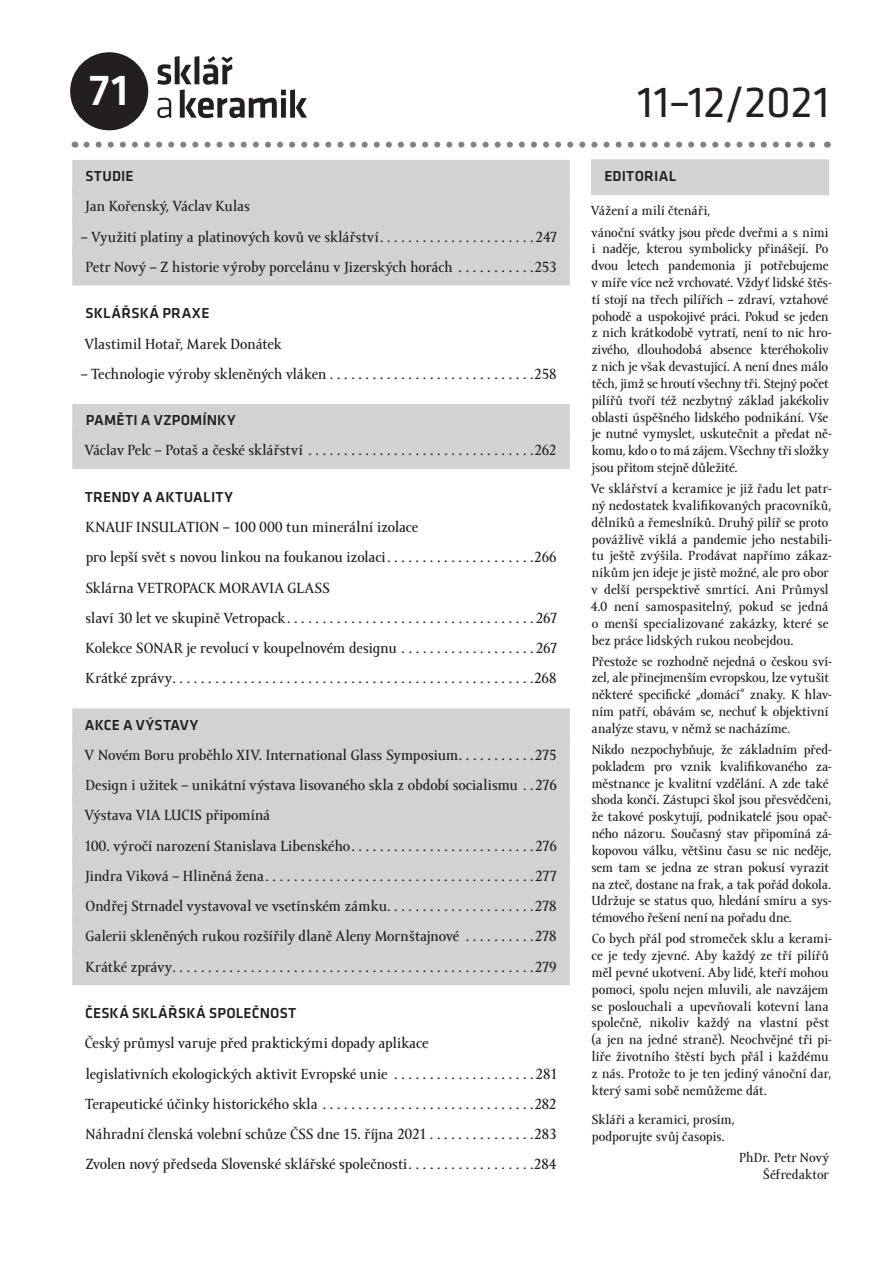
<style>
.page{position:relative;width:893px;height:1263px;background:#fff}
.page>*{position:absolute;margin:0;border:0;box-sizing:border-box;transform-origin:0 0}
.t1{font:45px "Klavika Basic";letter-spacing:-.005em;color:#231f20}
.t2{font:500 45px "Klavika Basic";color:#fff}
.t3{font:15px/30.3px "Amor Serif Text Pro";color:#231f20}
.t4{font:500 15px "Klavika Basic";letter-spacing:.015em;color:#231f20}
.t5{font:13.5px/16.8px "Amor Serif Text Pro";color:#231f20}
</style>
<div class="page">
<div style="left:72px;top:160px;width:498px;height:36px;background:#d1d2d4"></div>
<div style="left:72px;top:186px;width:498px;height:39px;background:#d1d2d4"></div>
<div style="left:72px;top:216px;width:498px;height:39px;background:#d1d2d4"></div>
<div style="left:72px;top:246px;width:498px;height:39px;background:#d1d2d4"></div>
<div style="left:72px;top:404px;width:498px;height:36px;background:#d1d2d4"></div>
<div style="left:72px;top:430px;width:498px;height:39px;background:#d1d2d4"></div>
<div style="left:72px;top:708px;width:498px;height:36px;background:#d1d2d4"></div>
<div style="left:72px;top:734px;width:498px;height:39px;background:#d1d2d4"></div>
<div style="left:72px;top:765px;width:498px;height:39px;background:#d1d2d4"></div>
<div style="left:72px;top:795px;width:498px;height:39px;background:#d1d2d4"></div>
<div style="left:72px;top:825px;width:498px;height:39px;background:#d1d2d4"></div>
<div style="left:72px;top:855px;width:498px;height:39px;background:#d1d2d4"></div>
<div style="left:72px;top:886px;width:498px;height:39px;background:#d1d2d4"></div>
<div style="left:72px;top:916px;width:498px;height:39px;background:#d1d2d4"></div>
<div style="left:72px;top:946px;width:498px;height:39px;background:#d1d2d4"></div>
<div style="left:591px;top:159px;width:238px;height:36px;background:#d1d2d4"></div>
<svg style="left:86px;top:142px;width:730px;height:6px"></svg>
<svg style="left:157px;top:56px;width:150px;height:62px"></svg>
<div style="left:70px;top:52px;width:78px;height:78px;background:#231f20;border-radius:50%"></div>
<h1 class="t2" style="left:89px;top:73px;width:41px">71</h1>
<p class="t4" style="left:86px;top:170px;width:50px">STUDIE</p>
<p class="t3" style="left:86px;top:193px;width:166px">Jan Kořenský, Václav Kulas</p>
<p class="t3" style="left:81px;top:223px;width:478px;text-align:center">– Využití platiny a platinových kovů ve sklářství . . . . . . . . . . . . . . . . . . . . . . 247<br>Petr Nový – Z historie výroby porcelánu v Jizerských horách . . . . . . . . . . .253</p>
<p class="t4" style="left:86px;top:308px;width:126px">SKLÁŘSKÁ PRAXE</p>
<p class="t3" style="left:85px;top:330px;width:198px">Vlastimil Hotař, Marek Donátek</p>
<p class="t3" style="left:81px;top:360px;width:477px">– Technologie výroby skleněných vláken . . . . . . . . . . . . . . . . . . . . . . . . . . . . .258</p>
<p class="t4" style="left:86px;top:414px;width:151px">PAMĚTI A VZPOMÍNKY</p>
<p class="t3" style="left:85px;top:437px;width:473px">Václav Pelc – Potaš a české sklářství . . . . . . . . . . . . . . . . . . . . . . . . . . . . . . . .262</p>
<p class="t4" style="left:85px;top:491px;width:150px">TRENDY A AKTUALITY</p>
<p class="t3" style="left:85px;top:513px;width:474px">KNAUF INSULATION – 100 000 tun minerální izolace<br>pro lepší svět s novou linkou na foukanou izolaci . . . . . . . . . . . . . . . . . . . . .266<br>Sklárna VETROPACK MORAVIA GLASS<br>slaví 30 let ve skupině Vetropack . . . . . . . . . . . . . . . . . . . . . . . . . . . . . . . . . . . 267<br>Kolekce SONAR je revolucí v koupelnovém designu . . . . . . . . . . . . . . . . . . . 267<br>Krátké zprávy . . . . . . . . . . . . . . . . . . . . . . . . . . . . . . . . . . . . . . . . . . . . . . . . . . .268</p>
<p class="t4" style="left:85px;top:719px;width:115px">AKCE A VÝSTAVY</p>
<p class="t3" style="left:84px;top:741px;width:475px">V Novém Boru proběhlo XIV. International Glass Symposium . . . . . . . . . . .275<br>Design i užitek – unikátní výstava lisovaného skla z období socialismu . .276<br>Výstava VIA LUCIS připomíná<br>100. výročí narození Stanislava Libenského . . . . . . . . . . . . . . . . . . . . . . . . . .276<br>Jindra Viková – Hliněná žena . . . . . . . . . . . . . . . . . . . . . . . . . . . . . . . . . . . . . .277<br>Ondřej Strnadel vystavoval ve vsetínském zámku. . . . . . . . . . . . . . . . . . . . .278<br>Galerii skleněných rukou rozšířily dlaně Aleny Mornštajnové . . . . . . . . . .278<br>Krátké zprávy . . . . . . . . . . . . . . . . . . . . . . . . . . . . . . . . . . . . . . . . . . . . . . . . . . .279</p>
<p class="t4" style="left:85px;top:1007px;width:213px">ČESKÁ SKLÁŘSKÁ SPOLEČNOST</p>
<p class="t3" style="left:85px;top:1029px;width:474px">Český průmysl varuje před praktickými dopady aplikace<br>legislativních ekologických aktivit Evropské unie . . . . . . . . . . . . . . . . . . . . 281<br>Terapeutické účinky historického skla . . . . . . . . . . . . . . . . . . . . . . . . . . . . . .282<br>Náhradní členská volební schůze ČSS dne 15. října 2021 . . . . . . . . . . . . . . .283<br>Zvolen nový předseda Slovenské sklářské společnosti . . . . . . . . . . . . . . . . . .284</p>
<h1 class="t1" style="left:637px;top:85px;width:194px">11–12/2021</h1>
<p class="t4" style="left:604px;top:170px;width:73px">EDITORIAL</p>
<p class="t5" style="left:591px;top:202px;width:239px;line-height:21px">Vážení a milí čtenáři,<br>vánoční svátky jsou přede dveřmi a s nimi</p>
<p class="t5" style="left:592px;top:242px;width:242px">i naděje, kterou symbolicky přinášejí. Po dvou letech pandemonia ji potřebujeme v míře více než vrchovaté. Vždyť lidské štěs&shy;tí stojí na třech pilířích – zdraví, vztahové pohodě a uspokojivé práci. Pokud se jeden z nich krátkodobě vytratí, není to nic hro&shy;zivého, dlouhodobá absence kteréhokoliv z nich je však devastující. A není dnes málo těch, jimž se hroutí všechny tři. Stejný počet pilířů tvoří též nezbytný základ jakékoliv oblasti úspěšného lidského podnikání. Vše je nutné vymyslet, uskutečnit a předat ně&shy;komu, kdo o to má zájem. Všechny tři složky jsou přitom stejně důležité.</p>
<p class="t5" style="left:591px;top:481px;width:243px">Ve sklářství a keramice je již řadu let patr&shy;ný nedostatek kvalifikovaných pracovníků, dělníků a řemeslníků. Druhý pilíř se proto povážlivě viklá a pandemie jeho nestabili&shy;tu ještě zvýšila. Prodávat napřímo zákaz&shy;níkům jen ideje je jistě možné, ale pro obor v delší perspektivě smrtící. Ani Průmysl 4.0 není samospasitelný, pokud se jedná o menší specializované zakázky, které se bez práce lidských rukou neobejdou.</p>
<p class="t5" style="left:592px;top:654px;width:242px">Přestože se rozhodně nejedná o českou sví&shy;zel, ale přinejmenším evropskou, lze vytušit některé specifické „domácí“ znaky. K hlav&shy;ním patří, obávám se, nechuť k objektivní analýze stavu, v němž se nacházíme.</p>
<p class="t5" style="left:591px;top:742px;width:242px">Nikdo nezpochybňuje, že základním před&shy;pokladem pro vznik kvalifikovaného za&shy;městnance je kvalitní vzdělání. A zde také shoda končí. Zástupci škol jsou přesvědčeni, že takové poskytují, podnikatelé jsou opač&shy;ného názoru. Současný stav připomíná zá&shy;kopovou válku, většinu času se nic neděje, sem tam se jedna ze stran pokusí vyrazit na zteč, dostane na frak, a tak pořád dokola.<br>Udržuje se status quo, hledání smíru a sys&shy;témového řešení není na pořadu dne.</p>
<p class="t5" style="left:591px;top:931px;width:242px">Co bych přál pod stromeček sklu a kerami&shy;ce je tedy zjevné. Aby každý ze tří pilířů měl pevné ukotvení. Aby lidé, kteří mohou pomoci, spolu nejen mluvili, ale navzájem se poslouchali a upevňovali kotevní lana společně, nikoliv každý na vlastní pěst (a jen na jedné straně). Neochvějné tři pi&shy;líře životního štěstí bych přál i každému z nás. Protože to je ten jediný vánoční dar, který sami sobě nemůžeme dát.</p>
<p class="t5" style="left:591px;top:1112px;width:145px">Skláři a keramici, prosím, podporujte svůj časopis.</p>
<p class="t5" style="left:739px;top:1150px;width:91px;text-align:right">PhDr. Petr Nový<br>Šéfredaktor</p>
</div>
